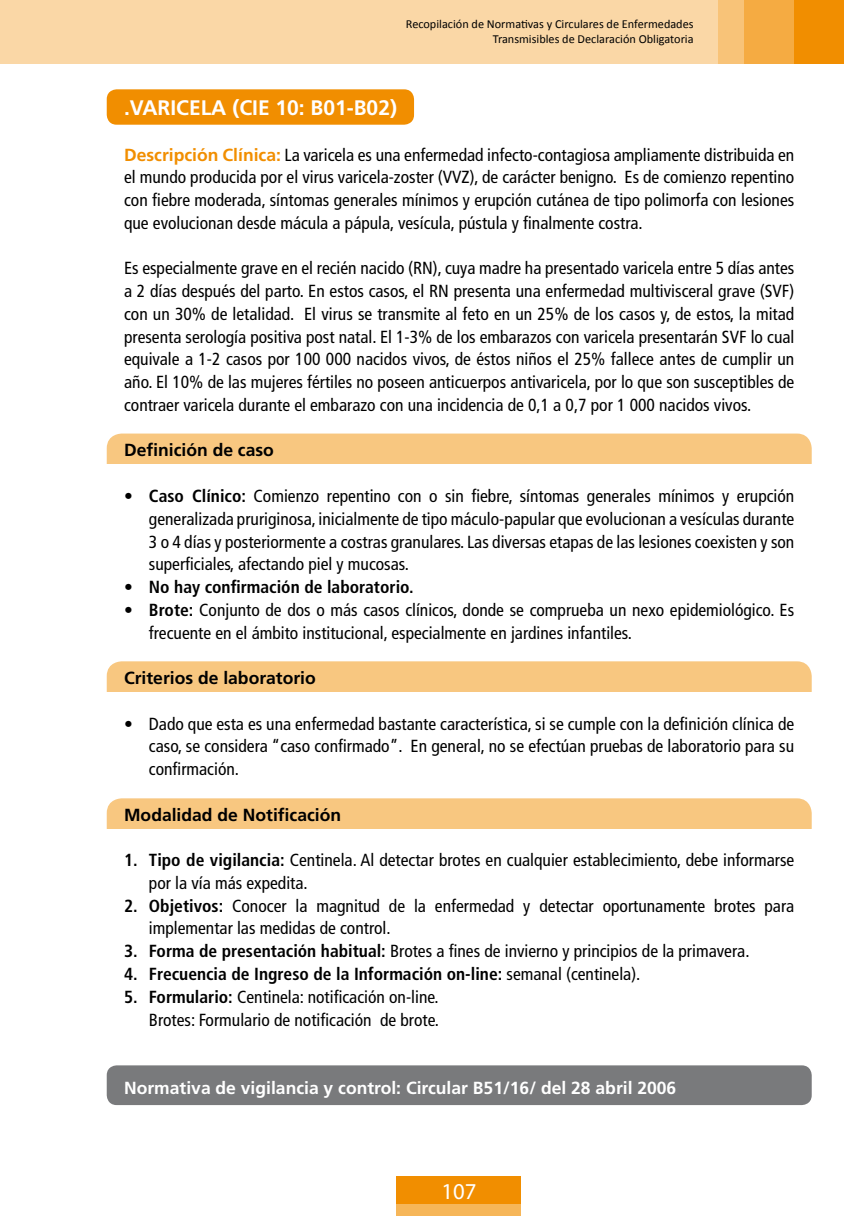
<style>
.page{position:relative;width:844px;height:1216px;background:#fff}
.page>*{position:absolute;margin:0;border:0;box-sizing:border-box;transform-origin:0 0}
.t1{font:22.75px "Myriad Pro";color:#fff}
.t2{font:700 21px "Frutiger";color:#fff}
.t3{font:condensed 17.5px/22.8px "Frutiger";color:#000;text-align:justify}
.t4{font:700 condensed 17.5px "Frutiger";color:#000}
.t5{font:700 17.5px "Frutiger";color:#000}
.t6{font:700 17.5px "Frutiger";color:#fff}
.t7{font:12.25px/14.7px "Calibri";color:#000;text-align:right}
.s1{font-weight:700;font-stretch:normal;color:#f18e00}
.s2{font-weight:700}
.s3{font-weight:400}
</style>
<div class="page">
<div style="left:0;top:0;width:843px;height:63px;background:#fad7a6"></div>
<div style="left:743px;top:0;width:51px;height:63px;background:#f5ab42"></div>
<div style="left:718px;top:0;width:25px;height:63px;background:#f8c378"></div>
<div style="left:794px;top:0;width:49px;height:63px;background:#f18e00"></div>
<div style="left:397px;top:1175px;width:124px;height:29px;background:#f18e00"></div>
<div style="left:397px;top:1204px;width:124px;height:11px;background:#f6b659"></div>
<div style="left:107px;top:1065px;width:704px;height:40px;background:#797a7c;border-radius:10px"></div>
<div style="left:107px;top:433px;width:704px;height:31px;background:#f8c780"></div>
<div style="left:107px;top:661px;width:704px;height:31px;background:#f8c780"></div>
<div style="left:107px;top:798px;width:704px;height:31px;background:#f8c780"></div>
<div style="left:107px;top:89px;width:307px;height:36px;background:#f18e00;border-radius:10px"></div>
<p class="t7" style="left:406px;top:17px;width:289px">Recopilación de Normativas y Circulares de Enfermedades<br>Transmisibles de Declaración Obligatoria</p>
<p class="t2" style="left:124px;top:95px;width:274px">.VARICELA (CIE 10: B01-B02)</p>
<p class="t3" style="left:124px;top:143px;width:671px"><span class="s1">Descripción Clínica:</span> La varicela es una enfermedad infecto-contagiosa ampliamente distribuida en el mundo producida por el virus varicela-zoster (VVZ), de carácter benigno. Es de comienzo repentino con fiebre moderada, síntomas generales mínimos y erupción cutánea de tipo polimorfa con lesiones que evolucionan desde mácula a pápula, vesícula, pústula y finalmente costra.</p>
<p class="t3" style="left:124px;top:257px;width:671px">Es especialmente grave en el recién nacido (RN), cuya madre ha presentado varicela entre 5 días antes a 2 días después del parto. En estos casos, el RN presenta una enfermedad multivisceral grave (SVF) con un 30% de letalidad. El virus se transmite al feto en un 25% de los casos y, de estos, la mitad presenta serología positiva post natal. El 1-3% de los embarazos con varicela presentarán SVF lo cual equivale a 1-2 casos por 100 000 nacidos vivos, de éstos niños el 25% fallece antes de cumplir un año. El 10% de las mujeres fértiles no poseen anticuerpos antivaricela, por lo que son susceptibles de contraer varicela durante el embarazo con una incidencia de 0,1 a 0,7 por 1 000 nacidos vivos.</p>
<p class="t5" style="left:124px;top:440px;width:151px">Definición de caso</p>
<p class="t3" style="left:149px;top:484px;width:646px;text-indent:-25px">• <span class="s2">Caso Clínico:</span> Comienzo repentino con o sin fiebre, síntomas generales mínimos y erupción generalizada pruriginosa, inicialmente de tipo máculo-papular que evolucionan a vesículas durante 3 o 4 días y posteriormente a costras granulares. Las diversas etapas de las lesiones coexisten y son superficiales, afectando piel y mucosas.</p>
<p class="t4" style="left:124px;top:576px;width:291px"><span class="s3">•</span> No hay confirmación de laboratorio.</p>
<p class="t3" style="left:149px;top:598px;width:646px;text-indent:-25px">• <span class="s2">Brote:</span> Conjunto de dos o más casos clínicos, donde se comprueba un nexo epidemiológico. Es frecuente en el ámbito institucional, especialmente en jardines infantiles.</p>
<p class="t5" style="left:124px;top:667px;width:193px">Criterios de laboratorio</p>
<p class="t3" style="left:149px;top:712px;width:646px;text-indent:-25px">• Dado que esta es una enfermedad bastante característica, si se cumple con la definición clínica de caso, se considera “caso confirmado”. En general, no se efectúan pruebas de laboratorio para su confirmación.</p>
<p class="t5" style="left:124px;top:804px;width:218px">Modalidad de Notificación</p>
<p class="t3" style="left:149px;top:848px;width:646px;text-indent:-25px"><span class="s2">1. Tipo de vigilancia:</span> Centinela. Al detectar brotes en cualquier establecimiento, debe informarse por la vía más expedita.</p>
<p class="t3" style="left:149px;top:894px;width:646px;text-indent:-25px"><span class="s2">2. Objetivos:</span> Conocer la magnitud de la enfermedad y detectar oportunamente brotes para implementar las medidas de control.</p>
<p class="t3" style="left:124px;top:939px;width:626px"><span class="s2">3. Forma de presentación habitual:</span> Brotes a fines de invierno y principios de la primavera.</p>
<p class="t4" style="left:124px;top:963px;width:517px">4. Frecuencia de Ingreso de la Información on-line: <span class="s3">semanal (centinela).</span></p>
<p class="t3" style="left:124px;top:985px;width:316px;text-align:right"><span class="s2">5. Formulario:</span> Centinela: notificación on-line.<br>Brotes: Formulario de notificación de brote.</p>
<p class="t6" style="left:124px;top:1077px;width:553px">Normativa de vigilancia y control: Circular B51/16/ del 28 abril 2006</p>
<h1 class="t1" style="left:441px;top:1177px;width:37px">107</h1>
</div>
